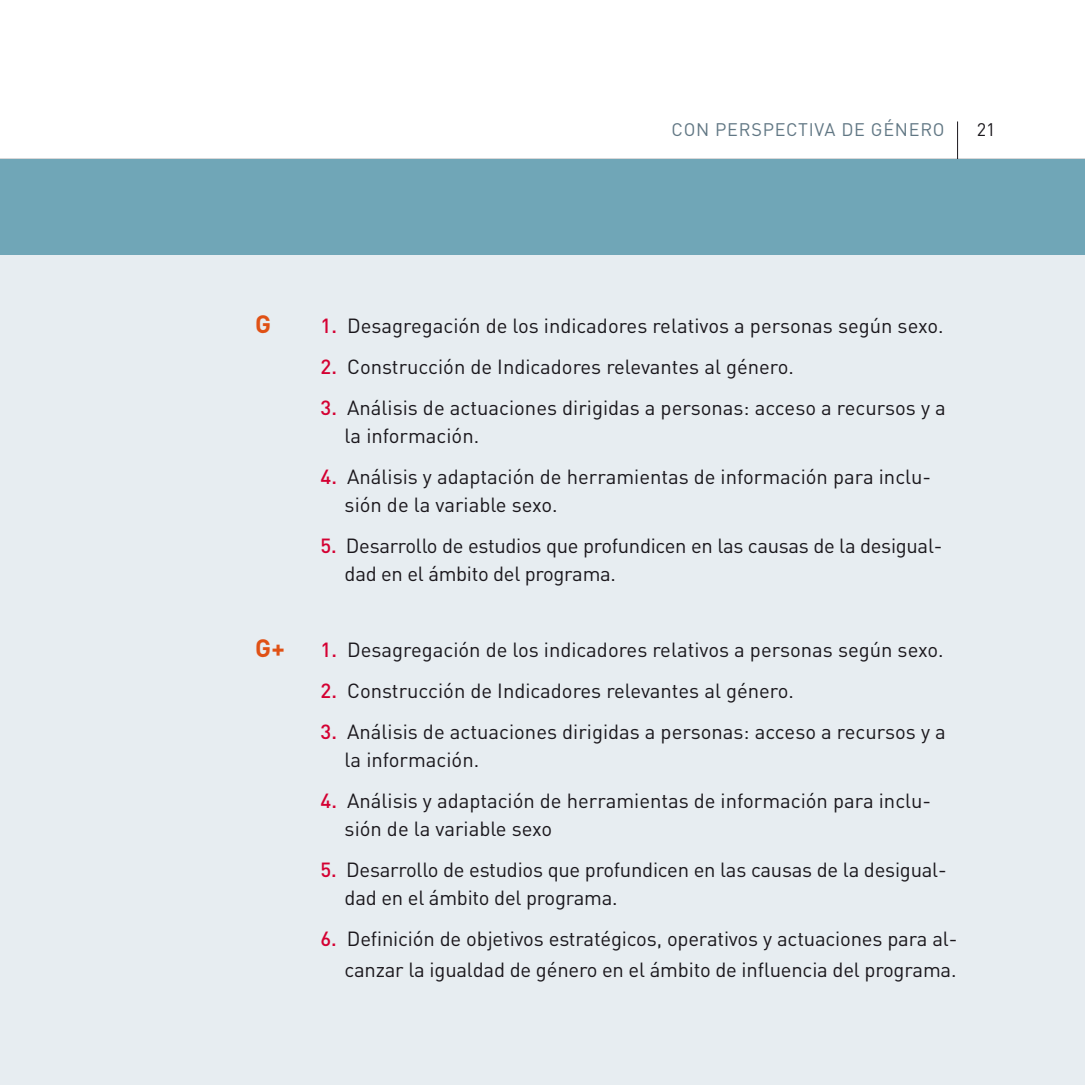
<style>
.page{position:relative;width:1085px;height:1085px;background:#fff}
.page>*{position:absolute;margin:0;border:0;box-sizing:border-box;transform-origin:0 0}
.t1{font:700 24.75px "DIN";color:#e05115}
.t2{font:20.25px/28.1px "DIN";color:#1a171c}
.t3{font:18px "DIN";letter-spacing:.04em;color:#617784}
.t4{font:18px "DIN";color:#1a171c}
.s1{font-weight:500;color:#d40032}
</style>
<div class="page">
<hr style="left:957px;top:121px;width:1px;height:38px;background:#1a171c">
<div style="left:0;top:255px;width:1084px;height:829px;background:#e7edf1"></div>
<div style="left:0;top:159px;width:1084px;height:96px;background:#70a6b7"></div>
<p class="t3" style="left:671px;top:118px;width:103px">Con perspec</p>
<p class="t3" style="left:798px;top:118px;width:148px">tiva de género</p>
<p class="t4" style="left:976px;top:118px;width:20px">21</p>
<p class="t1" style="left:255px;top:308px;width:18px">G</p>
<p class="t2" style="left:320px;top:311px;width:624px"><span class="s1">1.</span> Desagregación de los indicadores relativos a personas según sexo.</p>
<p class="t2" style="left:320px;top:352px;width:475px"><span class="s1">2.</span> Construcción de Indicadores relevantes al género.</p>
<p class="t2" style="left:344px;top:393px;width:602px;text-indent:-24px"><span class="s1">3.</span> Análisis de actuaciones dirigidas a personas: acceso a recursos y a la información.</p>
<p class="t2" style="left:344px;top:462px;width:588px;text-indent:-24px"><span class="s1">4.</span> Análisis y adaptación de herramientas de información para inclu&shy;sión de la variable sexo.</p>
<p class="t2" style="left:344px;top:531px;width:599px;text-indent:-24px"><span class="s1">5.</span> Desarrollo de estudios que profundicen en las causas de la desigual&shy;dad en el ámbito del programa.</p>
<p class="t1" style="left:255px;top:631px;width:31px">G+</p>
<p class="t2" style="left:320px;top:635px;width:624px"><span class="s1">1.</span> Desagregación de los indicadores relativos a personas según sexo.</p>
<p class="t2" style="left:320px;top:675px;width:475px"><span class="s1">2.</span> Construcción de Indicadores relevantes al género.</p>
<p class="t2" style="left:344px;top:716px;width:602px;text-indent:-24px"><span class="s1">3.</span> Análisis de actuaciones dirigidas a personas: acceso a recursos y a la información.</p>
<p class="t2" style="left:344px;top:785px;width:588px;text-indent:-24px"><span class="s1">4.</span> Análisis y adaptación de herramientas de información para inclu&shy;sión de la variable sexo</p>
<p class="t2" style="left:344px;top:854px;width:603px;text-indent:-24px"><span class="s1">5.</span> Desarrollo de estudios que profundicen en las causas de la desigual&shy;dad en el ámbito del programa.</p>
<p class="t2" style="left:320px;top:922px;width:638px;line-height:31.5px;text-align:right"><span class="s1">6.</span> Definición de objetivos estratégicos, operativos y actuaciones para al&shy;canzar la igualdad de género en el ámbito de influencia del programa.</p>
</div>
